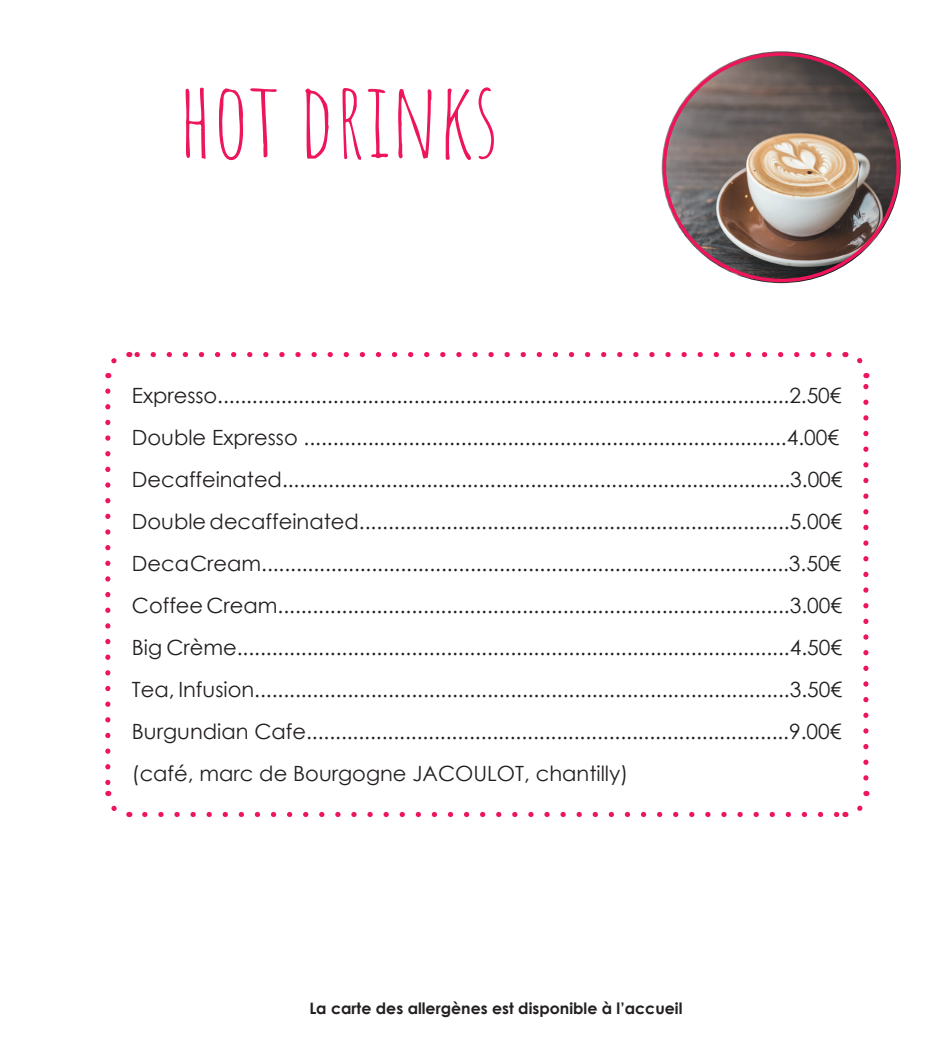
<style>
.page{position:relative;width:943px;height:1042px;background:#fff}
.page>*{position:absolute;margin:0;border:0;box-sizing:border-box;transform-origin:0 0}
.t1{font:105px "Amatic SC";color:#ed165a}
.t2{font:21px/42px "Century Gothic";color:#231f20}
.t3{font:700 15.75px "Century Gothic";color:#231f20}
</style>
<div class="page">
<img style="left:661px;top:51px;width:239px;height:232px">
<svg style="left:145px;top:812px;width:692px;height:5px"></svg>
<svg style="left:137px;top:352px;width:692px;height:5px"></svg>
<svg style="left:105px;top:358px;width:12px;height:20px"></svg>
<svg style="left:105px;top:391px;width:25px;height:427px"></svg>
<svg style="left:857px;top:791px;width:13px;height:20px"></svg>
<svg style="left:844px;top:351px;width:24px;height:427px"></svg>
<h1 class="t1" style="left:178px;top:43px;width:322px">HOT DRINKS</h1>
<p class="t2" style="left:132px;top:374px;width:712px">Expresso...................................................................................................2.50€ Double Expresso ...................................................................................4.00€ Decaffeinated........................................................................................3.00€ Double decaffeinated..........................................................................5.00€ Deca Cream...........................................................................................3.50€ Coffee Cream........................................................................................3.00€ Big Crème...............................................................................................4.50€ Tea, Infusion............................................................................................3.50€ Burgundian Cafe...................................................................................9.00€ (café, marc de Bourgogne JACOULOT, chantilly)</p>
<p class="t3" style="left:309px;top:996px;width:374px">La carte des allergènes est disponible à l’accueil</p>
</div>
